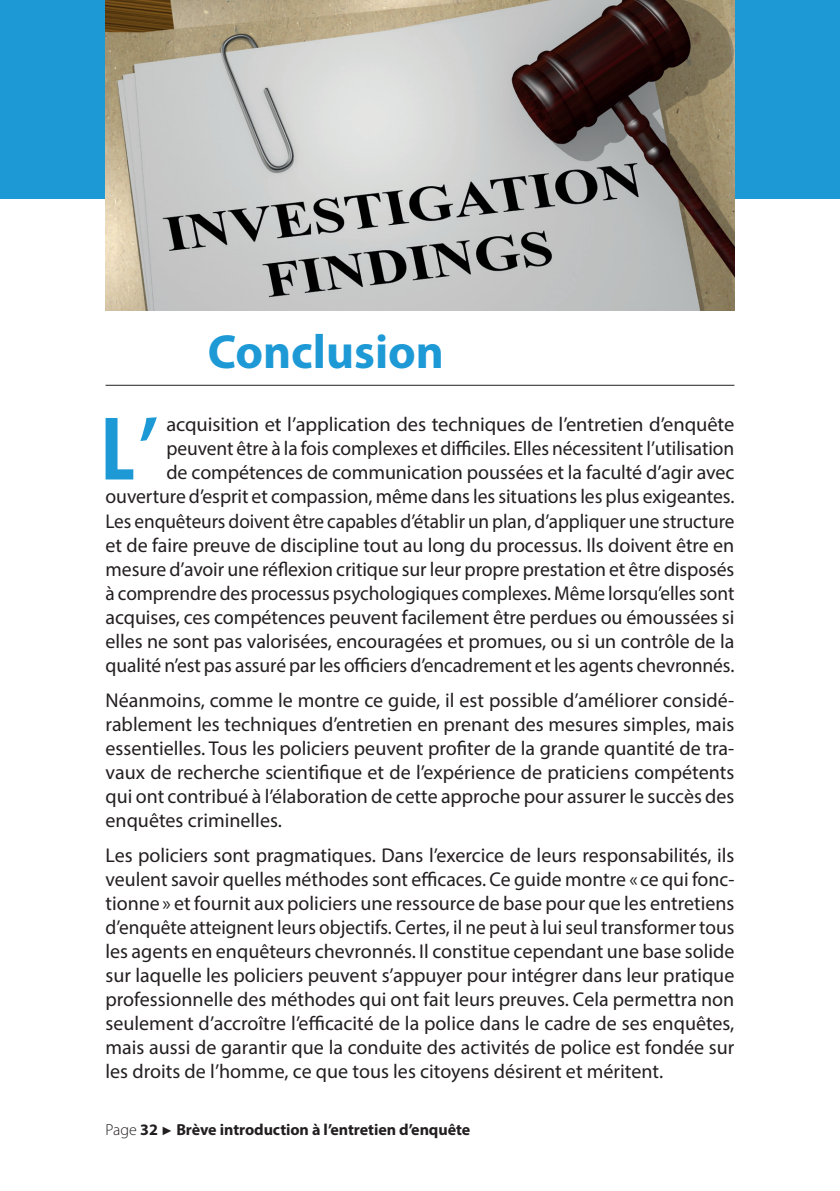
<style>
.page{position:relative;width:840px;height:1191px;background:#fff}
.page>*{position:absolute;margin:0;border:0;box-sizing:border-box;transform-origin:0 0}
.t1{font:700 condensed 91.2px "Myriad Pro";color:#1d99d6}
.t2{font:700 48px "Myriad Pro";color:#1d99d6}
.t3{font:20px/24px "Myriad Pro";letter-spacing:-.005em;color:#231f20;text-align:justify}
.t4{font:700 16px "Myriad Pro";letter-spacing:-.005em;color:#231f20}
.s1{font-weight:300}
.s2{font-family:"Arial";font-weight:400;font-size:12px}
</style>
<div class="page">
<div style="left:0;top:0;width:839px;height:198px;background:#1d99d6"></div>
<hr style="left:105px;top:385px;width:629px;height:1px;background:#231f20">
<img style="left:105px;top:0;width:629px;height:311px">
<h2 class="t2" style="left:207px;top:320px;width:238px">Conclusion</h2>
<h1 class="t1" style="left:100px;top:392px;width:59px">L’</h1>
<p class="t3" style="left:105px;top:412px;width:630px;text-align:right">acquisition et l’application des techniques de l’entretien d’enquête peuvent être à la fois complexes et difficiles. Elles nécessitent l’utilisation<br>de compétences de communication poussées et la faculté d’agir avec ouverture d’esprit et compassion, même dans les situations les plus exigeantes.<br>Les enquêteurs doivent être capables d’établir un plan, d’appliquer une structure et de faire preuve de discipline tout au long du processus. Ils doivent être en mesure d’avoir une réflexion critique sur leur propre prestation et être disposés à comprendre des processus psychologiques complexes. Même lorsqu’elles sont acquises, ces compétences peuvent facilement être perdues ou émoussées si elles ne sont pas valorisées, encouragées et promues, ou si un contrôle de la qualité n’est pas assuré par les officiers d’encadrement et les agents chevronnés.</p>
<p class="t3" style="left:105px;top:688px;width:630px">Néanmoins, comme le montre ce guide, il est possible d’améliorer considé&shy;rablement les techniques d’entretien en prenant des mesures simples, mais essentielles. Tous les policiers peuvent profiter de la grande quantité de tra&shy;vaux de recherche scientifique et de l’expérience de praticiens compétents qui ont contribué à l’élaboration de cette approche pour assurer le succès des enquêtes criminelles.</p>
<p class="t3" style="left:105px;top:843px;width:630px">Les policiers sont pragmatiques. Dans l’exercice de leurs responsabilités, ils veulent savoir quelles méthodes sont efficaces. Ce guide montre « ce qui fonc&shy;tionne» et fournit aux policiers une ressource de base pour que les entretiens d’enquête atteignent leurs objectifs. Certes, il ne peut à lui seul transformer tous les agents en enquêteurs chevronnés. Il constitue cependant une base solide sur laquelle les policiers peuvent s’appuyer pour intégrer dans leur pratique professionnelle des méthodes qui ont fait leurs preuves. Cela permettra non seulement d’accroître l’efficacité de la police dans le cadre de ses enquêtes, mais aussi de garantir que la conduite des activités de police est fondée sur les droits de l’homme, ce que tous les citoyens désirent et méritent.</p>
<p class="t4" style="left:105px;top:1119px;width:366px"><span class="s1">Page</span> 32 <span class="s2">►</span> Brève introduction à l’entretien d’enquête</p>
</div>
